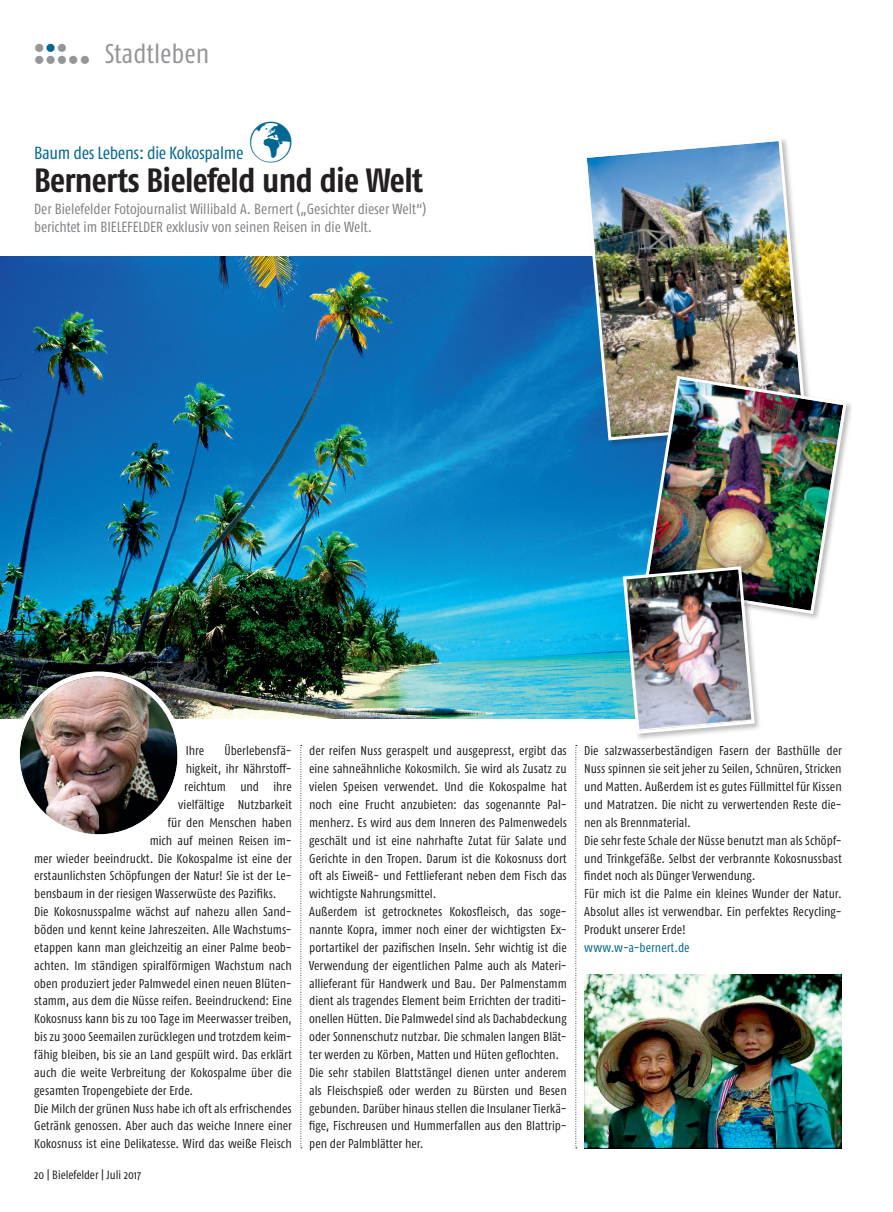
<style>
.page{position:relative;width:893px;height:1212px;background:#fff}
.page>*{position:absolute;margin:0;border:0;box-sizing:border-box;transform-origin:0 0}
.t1{font:700 condensed 33.6px "Fago Pro";letter-spacing:-.02em;color:#231f20}
.t2{font:condensed 27px "Fago Pro";color:#939598}
.t3{font:condensed 17.55px "Fago Pro";letter-spacing:-.02em;color:#016793}
.t4{font:condensed 14.7px/17.9px "Fago Pro";color:#808285}
.t5{font:13.95px "Wingdings";color:#939598}
.t6{font:condensed 12.75px/17.9px "Fago Pro";color:#231f20}
.t7{font:condensed 12.75px "Fago Pro";letter-spacing:.005em;color:#016793}
.t8{font:condensed 12px "Fago Pro";color:#231f20}
.s1{color:#016793}
</style>
<div class="page">
<svg style="left:300px;top:745px;width:2px;height:403px"></svg>
<svg style="left:575px;top:745px;width:2px;height:403px"></svg>
<img style="left:584px;top:975px;width:258px;height:173px">
<img style="left:0;top:257px;width:642px;height:462px">
<img style="left:20px;top:676px;width:158px;height:158px;border-radius:79px">
<div style="left:15px;top:671px;width:168px;height:168px;border:5px solid #fff;border-radius:50%"></div>
<div style="left:582px;top:137px;width:231px;height:311px;background:#231f20;opacity:.3"></div>
<img style="left:582px;top:137px;width:226px;height:305px">
<img style="left:642px;top:374px;width:206px;height:242px">
<div style="left:622px;top:565px;width:140px;height:176px;background:#231f20;opacity:.3"></div>
<img style="left:621px;top:565px;width:135px;height:170px">
<p class="t5" style="left:34px;top:41px;width:35px">●<span class="s1">●</span>●</p>
<p class="t5" style="left:34px;top:53px;width:58px">●●●●●</p>
<h2 class="t2" style="left:105px;top:38px;width:106px">Stadtleben</h2>
<h3 class="t3" style="left:34px;top:142px;width:211px">Baum des Lebens: die Kokospalme</h3>
<h1 class="t1" style="left:34px;top:160px;width:390px">Bernerts Bielefeld und die Welt</h1>
<p class="t4" style="left:34px;top:200px;width:394px">Der Bielefelder Fotojournalist Willibald A. Bernert („Gesichter dieser Welt“) berichtet im BIELEFELDER exklusiv von seinen Reisen in die Welt.</p>
<p class="t6" style="left:186px;top:742px;width:20px">Ihre</p>
<p class="t6" style="left:224px;top:742px;width:69px">Überlebensfä-</p>
<p class="t6" style="left:186px;top:760px;width:108px">higkeit, ihr Nährstoff-</p>
<p class="t6" style="left:184px;top:778px;width:109px">reichtum und ihre</p>
<p class="t6" style="left:178px;top:795px;width:115px">vielfältige Nutzbarkeit</p>
<p class="t6" style="left:168px;top:813px;width:126px">für den Menschen haben</p>
<p class="t6" style="left:150px;top:831px;width:144px">mich auf meinen Reisen im-</p>
<p class="t6" style="left:34px;top:849px;width:259px">mer wieder beeindruckt. Die Kokospalme ist eine der</p>
<p class="t6" style="left:34px;top:867px;width:259px">erstaunlichsten Schöpfungen der Natur! Sie ist der Le-</p>
<p class="t6" style="left:34px;top:885px;width:244px">bensbaum in der riesigen Wasserwüste des Pazifiks.</p>
<p class="t6" style="left:34px;top:903px;width:259px">Die Kokosnusspalme wächst auf nahezu allen Sand-</p>
<p class="t6" style="left:34px;top:920px;width:259px">böden und kennt keine Jahreszeiten. Alle Wachstums-</p>
<p class="t6" style="left:34px;top:938px;width:259px">etappen kann man gleichzeitig an einer Palme beob-</p>
<p class="t6" style="left:34px;top:956px;width:259px">achten. Im ständigen spiralförmigen Wachstum nach</p>
<p class="t6" style="left:34px;top:974px;width:259px">oben produziert jeder Palmwedel einen neuen Blüten-</p>
<p class="t6" style="left:34px;top:992px;width:259px">stamm, aus dem die Nüsse reifen. Beeindruckend: Eine</p>
<p class="t6" style="left:34px;top:1010px;width:259px">Kokosnuss kann bis zu 100 Tage im Meerwasser treiben,</p>
<p class="t6" style="left:34px;top:1028px;width:259px">bis zu 3000 Seemailen zurücklegen und trotzdem keim-</p>
<p class="t6" style="left:34px;top:1045px;width:259px">fähig bleiben, bis sie an Land gespült wird. Das erklärt</p>
<p class="t6" style="left:34px;top:1063px;width:259px">auch die weite Verbreitung der Kokospalme über die</p>
<p class="t6" style="left:34px;top:1081px;width:161px">gesamten Tropengebiete der Erde.</p>
<p class="t6" style="left:34px;top:1099px;width:259px">Die Milch der grünen Nuss habe ich oft als erfrischendes</p>
<p class="t6" style="left:34px;top:1117px;width:259px">Getränk genossen. Aber auch das weiche Innere einer</p>
<p class="t6" style="left:34px;top:1135px;width:259px">Kokosnuss ist eine Delikatesse. Wird das weiße Fleisch</p>
<p class="t8" style="left:34px;top:1167px;width:109px">20 | Bielefelder | Juli 2017</p>
<p class="t6" style="left:309px;top:742px;width:259px">der reifen Nuss geraspelt und ausgepresst, ergibt das eine sahneähnliche Kokosmilch. Sie wird als Zusatz zu vielen Speisen verwendet. Und die Kokospalme hat noch eine Frucht anzubieten: das sogenannte Pal&shy;menherz. Es wird aus dem Inneren des Palmenwedels geschält und ist eine nahrhafte Zutat für Salate und Gerichte in den Tropen. Darum ist die Kokosnuss dort oft als Eiweiß- und Fettlieferant neben dem Fisch das wichtigste Nahrungsmittel.<br>Außerdem ist getrocknetes Kokosfleisch, das soge&shy;nannte Kopra, immer noch einer der wichtigsten Ex&shy;portartikel der pazifischen Inseln. Sehr wichtig ist die Verwendung der eigentlichen Palme auch als Materi&shy;allieferant für Handwerk und Bau. Der Palmenstamm dient als tragendes Element beim Errichten der traditi&shy;onellen Hütten. Die Palmwedel sind als Dachabdeckung oder Sonnenschutz nutzbar. Die schmalen langen Blät&shy;ter werden zu Körben, Matten und Hüten geflochten.<br>Die sehr stabilen Blattstängel dienen unter anderem als Fleischspieß oder werden zu Bürsten und Besen gebunden. Darüber hinaus stellen die Insulaner Tierkä&shy;fige, Fischreusen und Hummerfallen aus den Blattrip&shy;pen der Palmblätter her.</p>
<p class="t6" style="left:584px;top:742px;width:259px">Die salzwasserbeständigen Fasern der Basthülle der Nuss spinnen sie seit jeher zu Seilen, Schnüren, Stricken und Matten. Außerdem ist es gutes Füllmittel für Kissen und Matratzen. Die nicht zu verwertenden Reste die&shy;nen als Brennmaterial.<br>Die sehr feste Schale der Nüsse benutzt man als Schöpf&shy;und Trinkgefäße. Selbst der verbrannte Kokosnussbast findet noch als Dünger Verwendung.<br>Für mich ist die Palme ein kleines Wunder der Natur.<br>Absolut alles ist verwendbar. Ein perfektes Recycling-Produkt unserer Erde!</p>
<p class="t7" style="left:584px;top:940px;width:107px">www.w-a-bernert.de</p>
</div>
